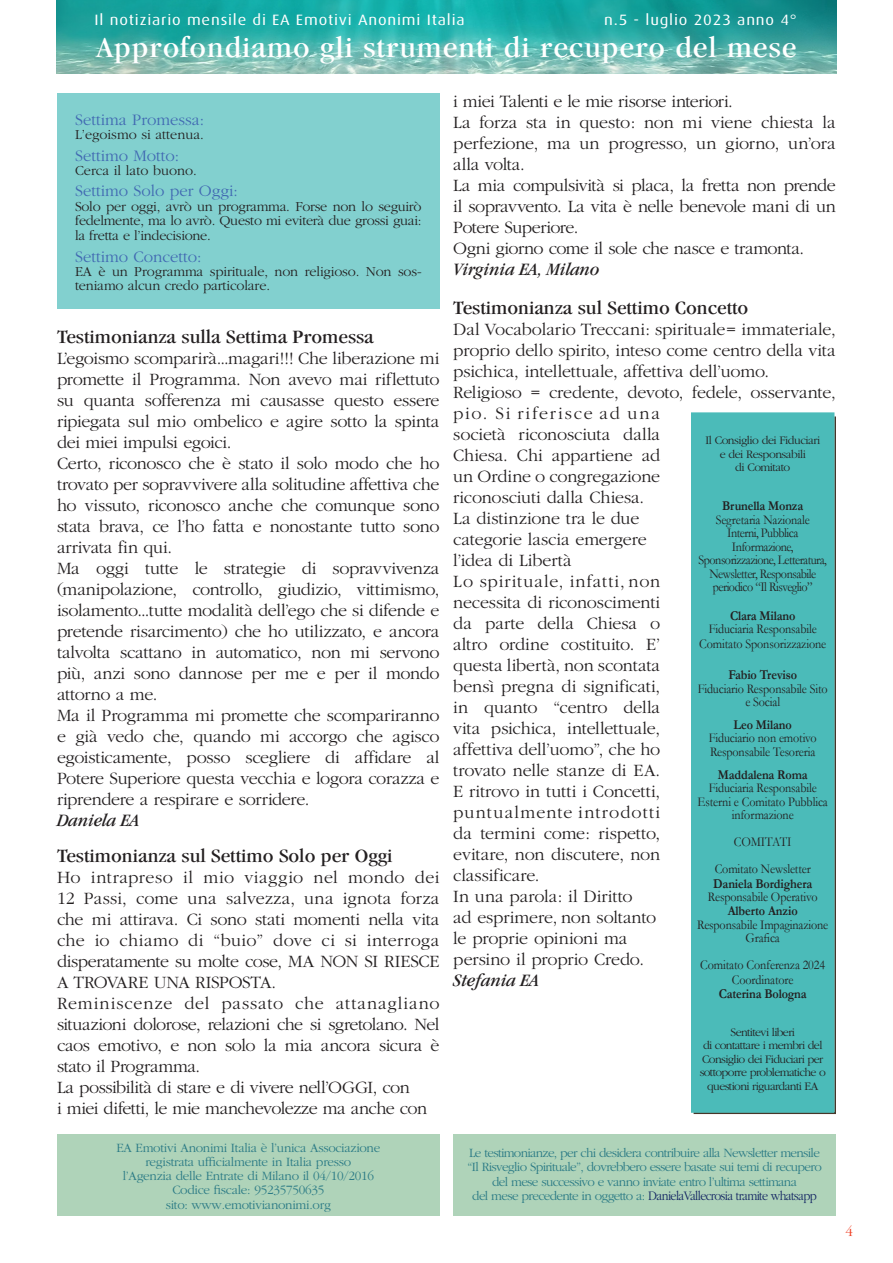
<style>
.page{position:relative;width:893px;height:1263px;background:#fff}
.page>*{position:absolute;margin:0;border:0;box-sizing:border-box;transform-origin:0 0}
.t1{font:condensed 30px "Garamond";letter-spacing:.025em;color:#fff;scale:1.25 1}
.t2{font:condensed 19.5px "Garamond";color:#231f20;scale:1.25 1}
.Testo_paragrafo_Tdo{font:300 18px/21px "Garamond";letter-spacing:-.015em;color:#231f20;text-align:justify}
.Testo_paragrafo_Tdo-2{font:italic condensed 18px "Garamond";color:#231f20;scale:1.16 1}
.t3{font:300 16.65px "Garamond";color:#4169b2}
.t4{font:15px "Dax";letter-spacing:.05em;color:#fff;scale:1.1 1}
.t5{font:300 15px "Garamond";color:#ef3e22}
.t6{font:300 14.25px/14.9px "Garamond";letter-spacing:-.01em;color:#231f20;text-align:justify}
.t7{font:13.5px/15px "Garamond";letter-spacing:-.01em;color:#231f20;text-align:center;scale:.9 1}
.t8{font:13.5px/13.5px "Garamond";letter-spacing:-.04em;color:#231f20;text-align:center;scale:.9 1}
.t9{font:700 13.5px "Garamond";letter-spacing:-.01em;color:#231f20;scale:.9 1}
.t10{font:300 13.5px "Garamond";letter-spacing:-.05em;color:#102261;scale:.9 1}
.t11{font:300 13.2px "Garamond";letter-spacing:-.05em;color:#2a7a85}
.t12{font:300 13.2px "Garamond";letter-spacing:-.02em;color:#2a7a85}
.t13{font:300 12px/13.5px "Garamond";letter-spacing:-.05em;color:#231f20;text-align:center}
.s1{font-size:13.2px;color:#2a7a85}
</style>
<div class="page">
<div style="left:57px;top:94px;width:383px;height:215px;background:#82d0cf"></div>
<div style="left:57px;top:1134px;width:383px;height:82px;background:#afd3b9"></div>
<div style="left:453px;top:1134px;width:383px;height:82px;background:#afd3b9"></div>
<img style="left:57px;top:0;width:779px;height:74px">
<div style="left:691px;top:412px;width:143px;height:701px;background:#4bbbb9"></div>
<p class="t4" style="left:95px;top:12px;width:338px">Il notiziario mensile di EA Emotivi Anonimi Italia</p>
<p class="t4" style="left:604px;top:12px;width:177px">n.5 - luglio 2023 anno 4°</p>
<p class="t1" style="left:96px;top:31px;width:561px">Approfondiamo gli strumenti di recupero del mese</p>
<p class="t3" style="left:75px;top:111px;width:131px">Settima Promessa:</p>
<p class="t6" style="left:75px;top:128px;width:130px">L’egoismo si attenua.</p>
<p class="t3" style="left:75px;top:147px;width:105px">Settimo Motto:</p>
<p class="t6" style="left:75px;top:163px;width:123px">Cerca il lato buono.</p>
<p class="t3" style="left:75px;top:182px;width:164px">Settimo Solo per Oggi:</p>
<p class="t6" style="left:75px;top:199px;width:348px">Solo per oggi, avrò un programma. Forse non lo seguirò fedelmente, ma lo avrò. Questo mi eviterà due grossi guai: la fretta e l’indecisione.</p>
<p class="t3" style="left:75px;top:248px;width:128px">Settimo Concetto:</p>
<p class="t6" style="left:75px;top:265px;width:348px;line-height:14.2px">EA è un Programma spirituale, non religioso. Non sos&shy;teniamo alcun credo particolare.</p>
<p class="t2" style="left:57px;top:326px;width:255px">Testimonianza sulla Settima Promessa</p>
<p class="Testo_paragrafo_Tdo" style="left:57px;top:348px;width:384px">L’egoismo scomparirà...magari!!! Che liberazione mi promette il Programma. Non avevo mai riflettuto su quanta sofferenza mi causasse questo essere ripiegata sul mio ombelico e agire sotto la spinta dei miei impulsi egoici.</p>
<p class="Testo_paragrafo_Tdo" style="left:57px;top:453px;width:384px">Certo, riconosco che è stato il solo modo che ho trovato per sopravvivere alla solitudine affettiva che ho vissuto, riconosco anche che comunque sono stata brava, ce l’ho fatta e nonostante tutto sono arrivata fin qui.</p>
<p class="Testo_paragrafo_Tdo" style="left:57px;top:558px;width:384px">Ma oggi tutte le strategie di sopravvivenza (manipolazione, controllo, giudizio, vittimismo, isolamento...tutte modalità dell’ego che si difende e pretende risarcimento) che ho utilizzato, e ancora talvolta scattano in automatico, non mi servono più, anzi sono dannose per me e per il mondo attorno a me.</p>
<p class="Testo_paragrafo_Tdo" style="left:57px;top:705px;width:384px">Ma il Programma mi promette che scompariranno e già vedo che, quando mi accorgo che agisco egoisticamente, posso scegliere di affidare al Potere Superiore questa vecchia e logora corazza e riprendere a respirare e sorridere.</p>
<p class="Testo_paragrafo_Tdo-2" style="left:57px;top:810px;width:72px">Daniela EA</p>
<p class="t2" style="left:57px;top:845px;width:270px">Testimonianza sul Settimo Solo per Oggi</p>
<p class="Testo_paragrafo_Tdo" style="left:57px;top:867px;width:384px">Ho intrapreso il mio viaggio nel mondo dei 12 Passi, come una salvezza, una ignota forza che mi attirava. Ci sono stati momenti nella vita che io chiamo di “buio” dove ci si interroga disperatamente su molte cose, MA NON SI RIESCE A TROVARE UNA RISPOSTA.</p>
<p class="Testo_paragrafo_Tdo" style="left:57px;top:993px;width:384px">Reminiscenze del passato che attanagliano situazioni dolorose, relazioni che si sgretolano. Nel caos emotivo, e non solo la mia ancora sicura è stato il Programma.</p>
<p class="Testo_paragrafo_Tdo" style="left:57px;top:1077px;width:354px">La possibilità di stare e di vivere nell’OGGI, con</p>
<p class="Testo_paragrafo_Tdo" style="left:57px;top:1098px;width:372px">i miei difetti, le mie manchevolezze ma anche con</p>
<p class="t12" style="left:116px;top:1140px;width:265px">EA Emotivi Anonimi Italia è l’unica Associazione</p>
<p class="t12" style="left:145px;top:1155px;width:207px">registrata ufficialmente in Italia presso</p>
<p class="t12" style="left:123px;top:1169px;width:253px">l’Agenzia delle Entrate di Milano il 04/10/2016</p>
<p class="t12" style="left:172px;top:1183px;width:154px">Codice fiscale: 95235750635</p>
<p class="t12" style="left:166px;top:1197px;width:167px">sito: www.emotivianonimi.org</p>
<p class="Testo_paragrafo_Tdo" style="left:453px;top:91px;width:281px">i miei Talenti e le mie risorse interiori.</p>
<p class="Testo_paragrafo_Tdo" style="left:453px;top:112px;width:384px">La forza sta in questo: non mi viene chiesta la perfezione, ma un progresso, un giorno, un’ora alla volta.</p>
<p class="Testo_paragrafo_Tdo" style="left:453px;top:175px;width:384px">La mia compulsività si placa, la fretta non prende il sopravvento. La vita è nelle benevole mani di un Potere Superiore.</p>
<p class="Testo_paragrafo_Tdo" style="left:453px;top:238px;width:352px">Ogni giorno come il sole che nasce e tramonta.</p>
<p class="Testo_paragrafo_Tdo-2" style="left:453px;top:259px;width:127px">Virginia EA, Milano</p>
<p class="t2" style="left:453px;top:297px;width:238px">Testimonianza sul Settimo Concetto</p>
<p class="Testo_paragrafo_Tdo" style="left:453px;top:319px;width:384px">Dal Vocabolario Treccani: spirituale= immateriale, proprio dello spirito, inteso come centro della vita psichica, intellettuale, affettiva dell’uomo.</p>
<p class="Testo_paragrafo_Tdo" style="left:453px;top:382px;width:384px;text-align:left">Religioso = credente, devoto, fedele, osservante, pio. Si riferisce ad una<br>società riconosciuta dalla<br>Chiesa. Chi appartiene ad<br>un Ordine o congregazione<br>riconosciuti dalla Chiesa.</p>
<p class="Testo_paragrafo_Tdo" style="left:453px;top:508px;width:195px;text-align:left">La distinzione tra le due categorie lascia emergere l’idea di Libertà</p>
<p class="Testo_paragrafo_Tdo" style="left:453px;top:571px;width:209px">Lo spirituale, infatti, non necessita di riconoscimenti da parte della Chiesa o altro ordine costituito. E’ questa libertà, non scontata bensì pregna di significati, in quanto “centro della vita psichica, intellettuale, affettiva dell’uomo”, che ho trovato nelle stanze di EA.<br>E ritrovo in tutti i Concetti, puntualmente introdotti da termini come: rispetto, evitare, non discutere, non classificare.</p>
<p class="Testo_paragrafo_Tdo" style="left:453px;top:886px;width:205px;text-align:left">In una parola: il Diritto<br>ad esprimere, non soltanto le proprie opinioni ma persino il proprio Credo.</p>
<p class="Testo_paragrafo_Tdo-2" style="left:453px;top:970px;width:75px">Stefania EA</p>
<p class="t13" style="left:705px;top:434px;width:116px">Il Consiglio dei Fiduciari</p>
<p class="t13" style="left:720px;top:448px;width:88px">e dei Responsabili</p>
<p class="t13" style="left:735px;top:461px;width:57px">di Comitato</p>
<p class="t9" style="left:722px;top:498px;width:92px">Brunella Monza</p>
<p class="t7" style="left:716px;top:512px;width:106px">Segretaria Nazionale</p>
<p class="t8" style="left:727px;top:526px;width:80px">Interni, Pubblica</p>
<p class="t8" style="left:732px;top:540px;width:70px">Informazione,</p>
<p class="t8" style="left:699px;top:553px;width:144px">Sponsorizzazione, Letteratura,<br>Newsletter, Responsabile periodico “Il Risveglio”</p>
<p class="t9" style="left:730px;top:607px;width:74px">Clara Milano</p>
<p class="t7" style="left:699px;top:621px;width:143px">Fiduciaria Responsabile<br>Comitato Sponsorizzazione</p>
<p class="t9" style="left:728px;top:667px;width:78px">Fabio Treviso</p>
<p class="t7" style="left:698px;top:681px;width:146px;line-height:13.5px">Fiduciario Responsabile Sito e Social</p>
<p class="t9" style="left:734px;top:716px;width:66px">Leo Milano</p>
<p class="t7" style="left:709px;top:730px;width:122px">Fiduciario non emotivo</p>
<p class="t7" style="left:710px;top:744px;width:119px">Responsabile Tesoreria</p>
<p class="t9" style="left:718px;top:766px;width:101px">Maddalena Roma</p>
<p class="t7" style="left:709px;top:780px;width:122px">Fiduciaria Responsabile</p>
<p class="t7" style="left:698px;top:794px;width:146px">Esterni e Comitato Pubblica</p>
<p class="t7" style="left:732px;top:807px;width:70px">informazione</p>
<p class="t7" style="left:734px;top:834px;width:65px">COMITATI</p>
<p class="t7" style="left:715px;top:861px;width:108px">Comitato Newsletter</p>
<p class="t9" style="left:713px;top:875px;width:111px">Daniela Bordighera</p>
<p class="t7" style="left:708px;top:889px;width:123px">Responsabile Operativo</p>
<p class="t9" style="left:728px;top:903px;width:79px">Alberto Anzio</p>
<p class="t7" style="left:697px;top:917px;width:147px">Responsabile Impaginazione</p>
<p class="t7" style="left:746px;top:930px;width:40px">Grafica</p>
<p class="t7" style="left:700px;top:957px;width:140px">Comitato Conferenza 2024</p>
<p class="t7" style="left:732px;top:972px;width:70px">Coordinatore</p>
<p class="t9" style="left:719px;top:985px;width:99px">Caterina Bologna</p>
<p class="t13" style="left:730px;top:1025px;width:66px">Sentitevi liberi</p>
<p class="t13" style="left:700px;top:1039px;width:128px">di contattare i membri del<br>Consiglio dei Fiduciari per sottoporre problematiche o questioni riguardanti EA</p>
<p class="t11" style="left:469px;top:1146px;width:352px">Le testimonianze, per chi desidera contribuire alla Newsletter mensile</p>
<p class="t11" style="left:467px;top:1160px;width:356px">“Il Risveglio Spirituale”, dovrebbero essere basate sui temi di recupero</p>
<p class="t11" style="left:492px;top:1174px;width:306px">del mese successivo e vanno inviate entro l’ultima settimana</p>
<p class="t10" style="left:472px;top:1188px;width:384px"><span class="s1">del mese precedente in oggetto a:</span> DanielaVallecrosia tramite whatsapp</p>
<p class="t5" style="left:845px;top:1223px;width:9px">4</p>
</div>
